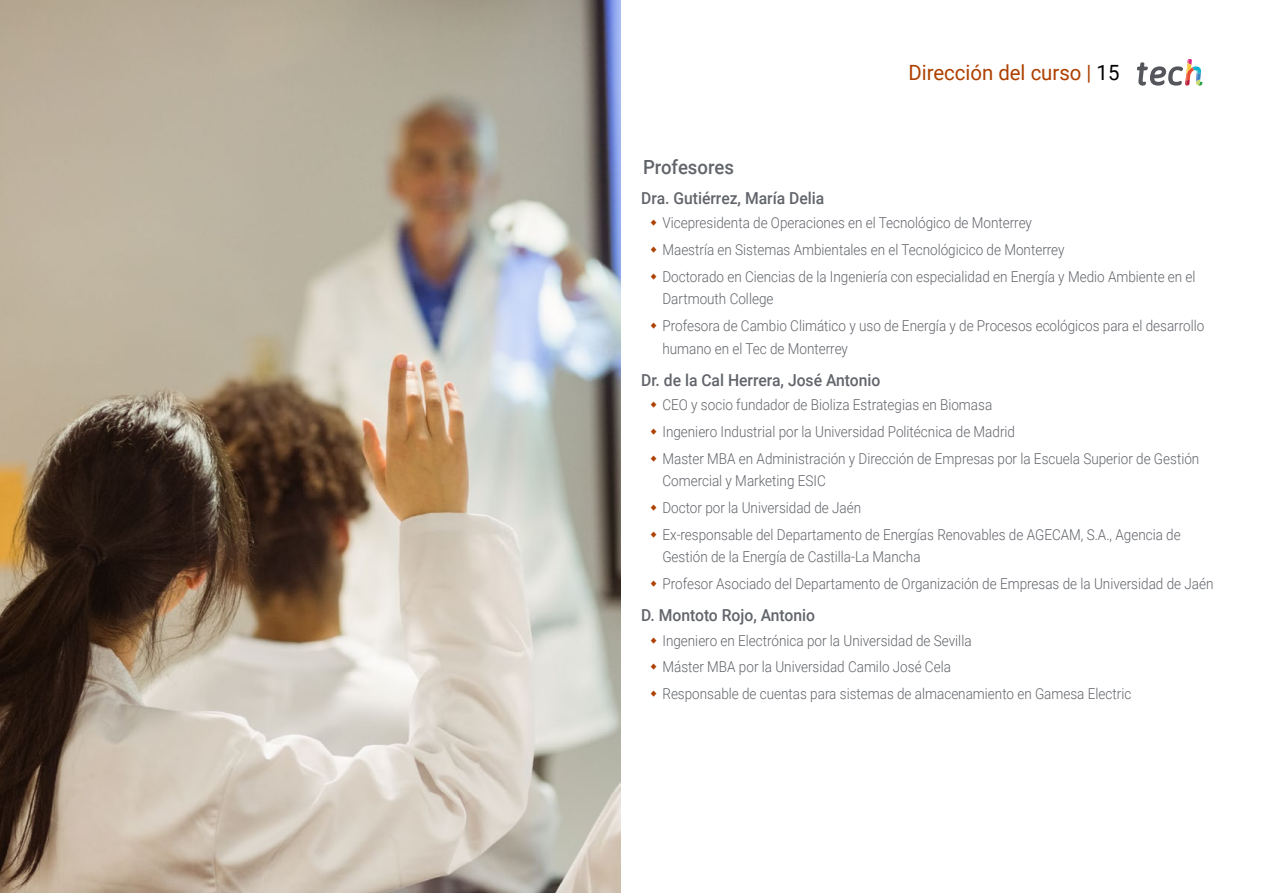
<style>
.page{position:relative;width:1263px;height:893px;background:#fff}
.page>*{position:absolute;margin:0;border:0;box-sizing:border-box;transform-origin:0 0}
.t1{font:21px "Roboto";color:#ae4000}
.t2{font:500 19.5px "Roboto";color:#61646a;scale:.95 1}
.t3{font:500 16.5px "Roboto";color:#61646a;scale:.95 1}
.t4{font:300 15px/26.7px "Roboto";color:#61646a;scale:.9 1}
.s1{color:#000}
</style>
<div class="page">
<svg style="left:1137px;top:59px;width:65px;height:27px"></svg>
<img style="left:0;top:0;width:621px;height:893px">
<h2 class="t2" style="left:643px;top:154px;width:97px">Profesores</h2>
<h1 class="t1" style="left:908px;top:57px;width:213px">Dirección del curso | <span class="s1">15</span></h1>
<p class="t3" style="left:641px;top:186px;width:194px">Dra. Gutiérrez, María Delia</p>
<p class="t4" style="left:662px;top:209px;width:594px">Vicepresidenta de Operaciones en el Tecnológico de Monterrey<br>Maestría en Sistemas Ambientales en el Tecnológicico de Monterrey<br>Doctorado en Ciencias de la Ingeniería con especialidad en Energía y Medio Ambiente en el</p>
<p class="t4" style="left:662px;top:285px;width:604px">Dartmouth College<br>Profesora de Cambio Climático y uso de Energía y de Procesos ecológicos para el desarrollo</p>
<p class="t4" style="left:662px;top:334px;width:208px">humano en el Tec de Monterrey</p>
<p class="t3" style="left:641px;top:368px;width:253px">Dr. de la Cal Herrera, José Antonio</p>
<p class="t4" style="left:662px;top:391px;width:598px">CEO y socio fundador de Bioliza Estrategias en Biomasa<br>Ingeniero Industrial por la Universidad Politécnica de Madrid<br>Master MBA en Administración y Dirección de Empresas por la Escuela Superior de Gestión</p>
<p class="t4" style="left:662px;top:467px;width:577px">Comercial y Marketing ESIC<br>Doctor por la Universidad de Jaén<br>Ex-responsable del Departamento de Energías Renovables de AGECAM, S.A., Agencia de</p>
<p class="t4" style="left:662px;top:543px;width:614px">Gestión de la Energía de Castilla-La Mancha<br>Profesor Asociado del Departamento de Organización de Empresas de la Universidad de Jaén</p>
<p class="t3" style="left:641px;top:604px;width:184px">D. Montoto Rojo, Antonio</p>
<p class="t4" style="left:662px;top:626px;width:522px">Ingeniero en Electrónica por la Universidad de Sevilla<br>Máster MBA por la Universidad Camilo José Cela<br>Responsable de cuentas para sistemas de almacenamiento en Gamesa Electric</p>
</div>
